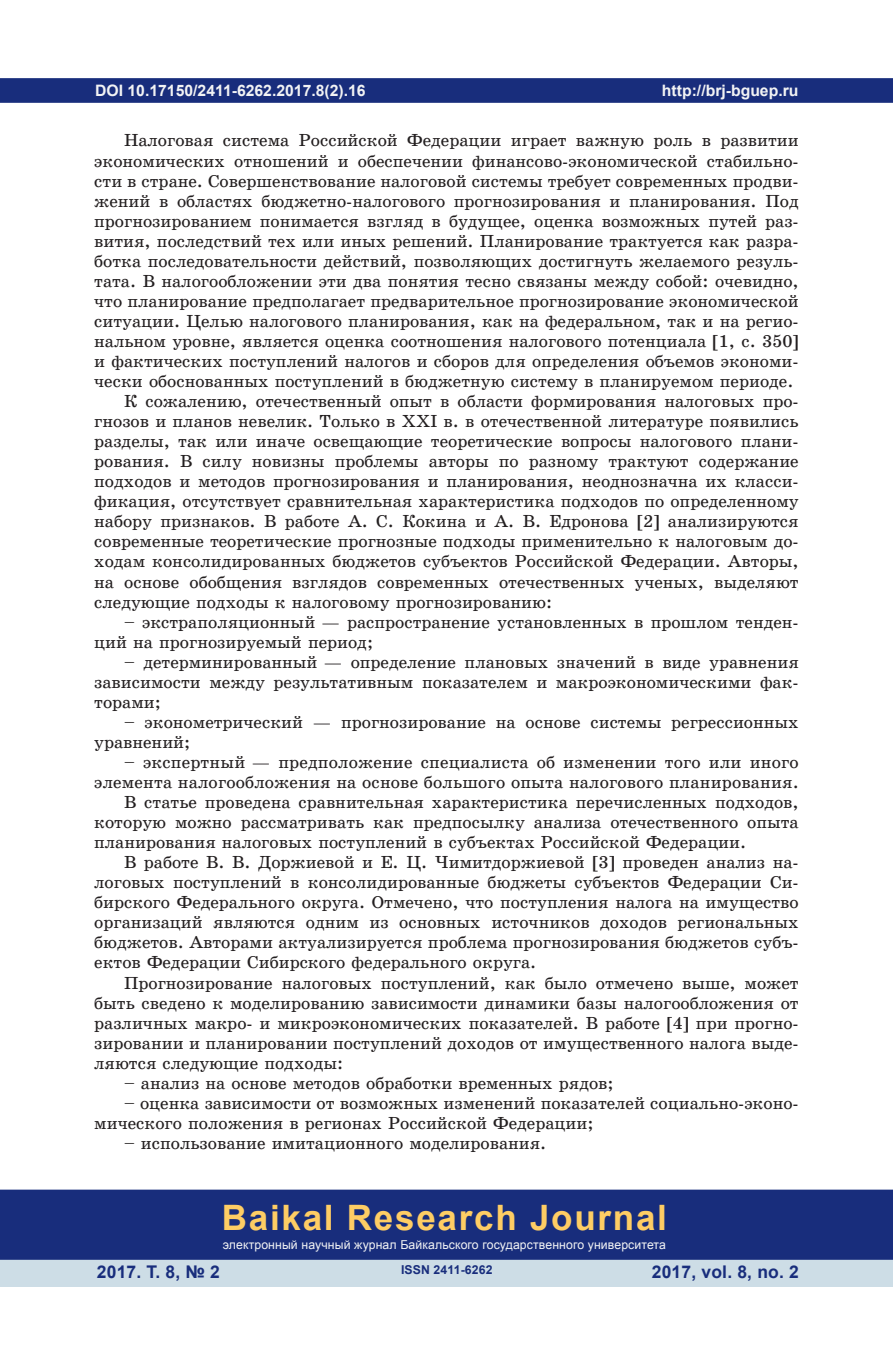
<style>
.page{position:relative;width:893px;height:1360px;background:#fff}
.page>*{position:absolute;margin:0;border:0;box-sizing:border-box;transform-origin:0 0}
.t1{font:700 35px "Arial";letter-spacing:.05em;color:#fecd64}
.t2{font:17.5px/20.1px "School Book C";color:#231f20}
.t3{font:700 17.5px "Arial";letter-spacing:.01em;color:#182d7c}
.t4{font:700 15.75px "Arial";color:#f2f3f4}
.t5{font:12.25px "Arial";letter-spacing:.01em;color:#f2f3f4}
.t6{font:700 12.25px "Arial";letter-spacing:.01em;color:#182d7c}
</style>
<div class="page">
<div style="left:0;top:78px;width:893px;height:25px;background:#182d7c;border:2px solid #182d7c"></div>
<div style="left:0;top:1258px;width:893px;height:28px;background:#cddde6"></div>
<div style="left:0;top:1189px;width:893px;height:70px;background:#182d7c;border:2px solid #182d7c"></div>
<p class="t4" style="left:95px;top:79px;width:272px">DOI 10.17150/2411-6262.2017.8(2).16</p>
<p class="t2" style="left:124px;top:131px;width:676px">Налоговая система Российской Федерации играет важную роль в развитии</p>
<p class="t2" style="left:94px;top:151px;width:706px">экономических отношений и обеспечении финансово-экономической стабильно-</p>
<p class="t2" style="left:94px;top:171px;width:706px">сти в стране. Совершенствование налоговой системы требует современных продви-</p>
<p class="t2" style="left:94px;top:191px;width:706px">жений в областях бюджетно-налогового прогнозирования и планирования. Под</p>
<p class="t2" style="left:94px;top:211px;width:706px">прогнозированием понимается взгляд в будущее, оценка возможных путей раз-</p>
<p class="t2" style="left:94px;top:231px;width:706px">вития, последствий тех или иных решений. Планирование трактуется как разра-</p>
<p class="t2" style="left:94px;top:251px;width:706px">ботка последовательности действий, позволяющих достигнуть желаемого резуль-</p>
<p class="t2" style="left:94px;top:271px;width:706px">тата. В налогообложении эти два понятия тесно связаны между собой: очевидно,</p>
<p class="t2" style="left:94px;top:291px;width:706px">что планирование предполагает предварительное прогнозирование экономической</p>
<p class="t2" style="left:94px;top:311px;width:706px">ситуации. Целью налогового планирования, как на федеральном, так и на регио-</p>
<p class="t2" style="left:94px;top:331px;width:706px">нальном уровне, является оценка соотношения налогового потенциала [1, с. 350]</p>
<p class="t2" style="left:94px;top:351px;width:706px">и фактических поступлений налогов и сборов для определения объемов экономи-</p>
<p class="t2" style="left:94px;top:371px;width:701px">чески обоснованных поступлений в бюджетную систему в планируемом периоде.</p>
<p class="t2" style="left:124px;top:391px;width:676px">К сожалению, отечественный опыт в области формирования налоговых про-</p>
<p class="t2" style="left:94px;top:411px;width:706px">гнозов и планов невелик. Только в XXI в. в отечественной литературе появились</p>
<p class="t2" style="left:94px;top:431px;width:706px">разделы, так или иначе освещающие теоретические вопросы налогового плани-</p>
<p class="t2" style="left:94px;top:451px;width:706px">рования. В силу новизны проблемы авторы по разному трактуют содержание</p>
<p class="t2" style="left:94px;top:471px;width:706px">подходов и методов прогнозирования и планирования, неоднозначна их класси-</p>
<p class="t2" style="left:94px;top:491px;width:706px">фикация, отсутствует сравнительная характеристика подходов по определенному</p>
<p class="t2" style="left:94px;top:511px;width:706px">набору признаков. В работе А. С. Кокина и А. В. Едронова [2] анализируются</p>
<p class="t2" style="left:94px;top:531px;width:706px">современные теоретические прогнозные подходы применительно к налоговым до-</p>
<p class="t2" style="left:94px;top:551px;width:706px">ходам консолидированных бюджетов субъектов Российской Федерации. Авторы,</p>
<p class="t2" style="left:94px;top:571px;width:706px">на основе обобщения взглядов современных отечественных ученых, выделяют</p>
<p class="t2" style="left:94px;top:591px;width:459px">следующие подходы к налоговому прогнозированию:</p>
<p class="t2" style="left:94px;top:612px;width:706px;text-indent:30px">– экстраполяционный — распространение установленных в прошлом тенден&shy;ций на прогнозируемый период;</p>
<p class="t2" style="left:94px;top:652px;width:706px;text-align:justify;text-indent:30px">– детерминированный — определение плановых значений в виде уравнения зависимости между результативным показателем и макроэкономическими фак&shy;торами;</p>
<p class="t2" style="left:94px;top:712px;width:706px;text-indent:30px">– эконометрический — прогнозирование на основе системы регрессионных уравнений;</p>
<p class="t2" style="left:124px;top:752px;width:676px">– экспертный — предположение специалиста об изменении того или иного</p>
<p class="t2" style="left:94px;top:772px;width:706px">элемента налогообложения на основе большого опыта налогового планирования.</p>
<p class="t2" style="left:124px;top:792px;width:676px">В статье проведена сравнительная характеристика перечисленных подходов,</p>
<p class="t2" style="left:94px;top:812px;width:706px">которую можно рассматривать как предпосылку анализа отечественного опыта</p>
<p class="t2" style="left:94px;top:832px;width:653px">планирования налоговых поступлений в субъектах Российской Федерации.</p>
<p class="t2" style="left:124px;top:852px;width:676px">В работе В. В. Доржиевой и Е. Ц. Чимитдоржиевой [3] проведен анализ на-</p>
<p class="t2" style="left:94px;top:872px;width:706px">логовых поступлений в консолидированные бюджеты субъектов Федерации Си-</p>
<p class="t2" style="left:94px;top:892px;width:706px">бирского Федерального округа. Отмечено, что поступления налога на имущество</p>
<p class="t2" style="left:94px;top:912px;width:706px">организаций являются одним из основных источников доходов региональных</p>
<p class="t2" style="left:94px;top:932px;width:706px">бюджетов. Авторами актуализируется проблема прогнозирования бюджетов субъ-</p>
<p class="t2" style="left:94px;top:952px;width:444px">ектов Федерации Сибирского федерального округа.</p>
<p class="t2" style="left:124px;top:972px;width:676px">Прогнозирование налоговых поступлений, как было отмечено выше, может</p>
<p class="t2" style="left:94px;top:992px;width:706px">быть сведено к моделированию зависимости динамики базы налогообложения от</p>
<p class="t2" style="left:94px;top:1012px;width:706px">различных макро- и микроэкономических показателей. В работе [4] при прогно-</p>
<p class="t2" style="left:94px;top:1032px;width:706px">зировании и планировании поступлений доходов от имущественного налога выде-</p>
<p class="t2" style="left:94px;top:1052px;width:250px">ляются следующие подходы:</p>
<p class="t2" style="left:124px;top:1072px;width:491px">– анализ на основе методов обработки временных рядов;</p>
<p class="t2" style="left:94px;top:1092px;width:706px;text-indent:30px">– оценка зависимости от возможных изменений показателей социально-эконо&shy;мического положения в регионах Российской Федерации;</p>
<p class="t2" style="left:124px;top:1132px;width:424px">– использование имитационного моделирования.</p>
<p class="t4" style="left:662px;top:79px;width:138px">http://brj-bguep.ru</p>
<h1 class="t1" style="left:222px;top:1193px;width:447px">Baikal Research Journal</h1>
<p class="t5" style="left:223px;top:1236px;width:445px">электронный научный журнал Байкальского государственного университета</p>
<p class="t3" style="left:97px;top:1259px;width:125px">2017. Т. 8, № 2</p>
<p class="t3" style="left:652px;top:1259px;width:149px">2017, vol. 8, no. 2</p>
<p class="t6" style="left:401px;top:1261px;width:93px">ISSN 2411-6262</p>
</div>
